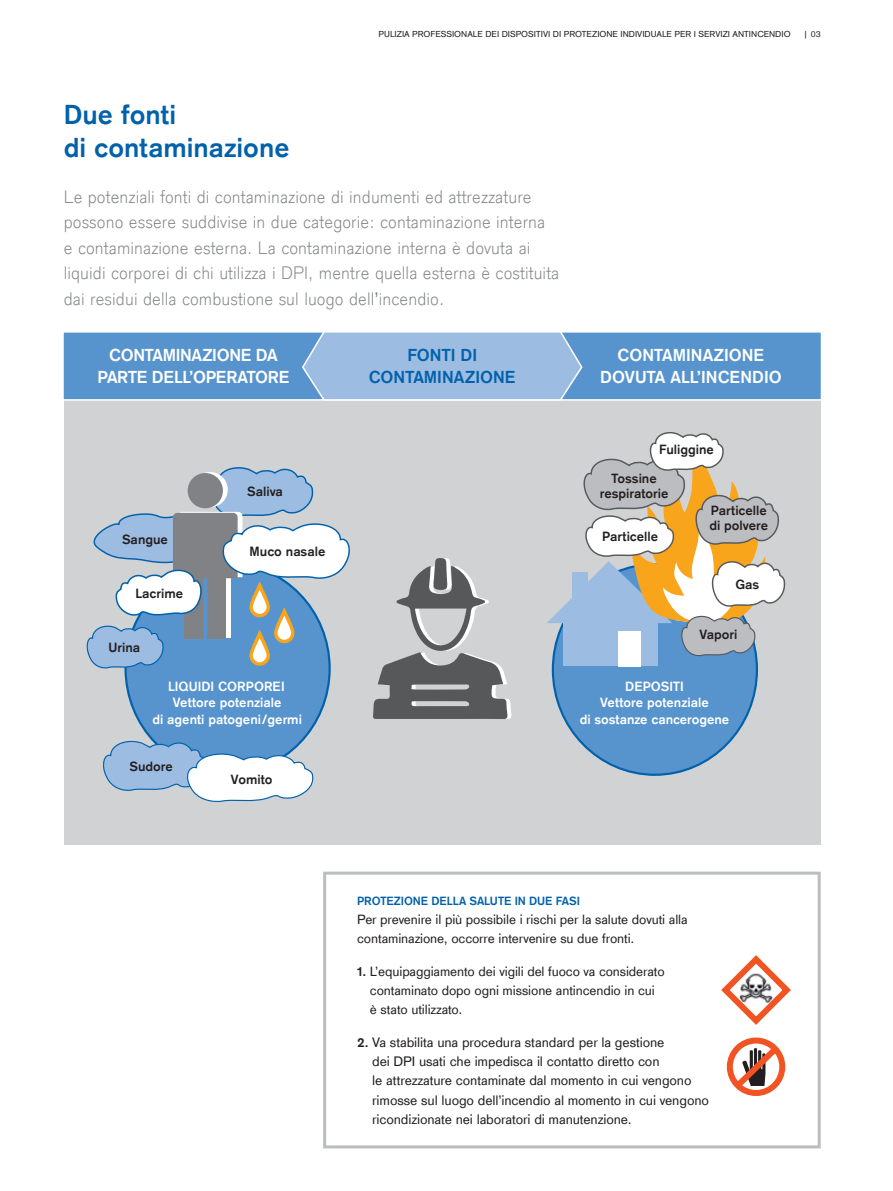
<style>
.page{position:relative;width:893px;height:1191px;background:#fff}
.page>*{position:absolute;margin:0;border:0;box-sizing:border-box;transform-origin:0 0}
.t1{font:700 28.5px/33px "Draeger Sans Global";color:#0161aa}
.t2{font:300 18.75px/25.5px "Draeger Sans Global";letter-spacing:.005em;color:#808285}
.t3{font:700 18px/22.5px "Draeger Sans Global";letter-spacing:-.01em;color:#fff;text-align:center}
.t4{font:700 18px/22.5px "Draeger Sans Global";color:#0161aa;text-align:center}
.t5{font:14.25px/19.2px "Draeger Sans Global";letter-spacing:-.01em;color:#231f20}
.t6{font:13.8px/19.2px "Draeger Sans Global";letter-spacing:-.01em;color:#231f20}
.t7{font:700 13.8px/15px "Draeger Sans Global";color:#231f20;text-align:center}
.t8{font:700 13.8px/16.6px "Draeger Sans Global";color:#fff;text-align:center}
.t9{font:700 12.3px "Draeger Sans Global";letter-spacing:-.01em;color:#0161aa}
.t10{font:9px "Draeger Sans Global";color:#231f20}
.s1{font-weight:400}
.s2{font-weight:700}
.s3{font-weight:700;font-size:13.8px}
</style>
<div class="page">
<div style="left:64px;top:357px;width:757px;height:488px;background:#d1d2d4"></div>
<div style="left:62px;top:331px;width:760px;height:70px;background:#5794ce;border:2px solid #fff"></div>
<svg style="left:301px;top:331px;width:282px;height:70px;background:#9dbce2"></svg>
<div style="left:553px;top:564px;width:204px;height:210px;background:#5794ce;border-radius:50%"></div>
<div style="left:323px;top:871px;width:498px;height:277px;border:3px solid #bcbdc0"></div>
<div style="left:727px;top:1037px;width:58px;height:59px;border:6px solid #f15422;border-radius:50%"></div>
<svg style="left:729px;top:1040px;width:55px;height:53px"></svg>
<svg style="left:721px;top:955px;width:70px;height:70px"></svg>
<svg style="left:373px;top:558px;width:139px;height:161px"></svg>
<svg style="left:86px;top:467px;width:264px;height:335px"></svg>
<svg style="left:547px;top:432px;width:239px;height:300px"></svg>
<p class="t10" style="left:379px;top:29px;width:414px">PULIZIA PROFESSIONALE DEI DISPOSITIVI DI PROTEZIONE INDIVIDUALE PER I SERVIZI ANTINCENDIO</p>
<p class="t10" style="left:803px;top:29px;width:19px">| 03</p>
<h1 class="t1" style="left:64px;top:98px;width:227px">Due fonti<br>di contaminazione</h1>
<p class="t2" style="left:64px;top:184px;width:497px">Le potenziali fonti di contaminazione di indumenti ed attrezzature possono essere suddivise in due categorie: contaminazione interna<br>e contaminazione esterna. La contaminazione interna è dovuta ai liquidi corporei di chi utilizza i DPI, mentre quella esterna è costituita dai residui della combustione sul luogo dell<span class="s1">’</span>incendio.</p>
<p class="t3" style="left:97px;top:343px;width:194px">CONTAMINAZIONE DA<br>PARTE DELL’OPERATORE</p>
<p class="t3" style="left:600px;top:343px;width:183px">CONTAMINAZIONE<br>DOVUTA ALL’INCENDIO</p>
<p class="t4" style="left:369px;top:343px;width:148px">FONTI DI<br>CONTAMINAZIONE</p>
<p class="t7" style="left:122px;top:532px;width:47px">Sangue</p>
<p class="t7" style="left:135px;top:585px;width:49px">Lacrime</p>
<p class="t7" style="left:108px;top:640px;width:33px">Urina</p>
<p class="t7" style="left:247px;top:484px;width:37px">Saliva</p>
<p class="t7" style="left:250px;top:544px;width:77px">Muco nasale</p>
<p class="t8" style="left:152px;top:677px;width:151px">LIQUIDI CORPOREI<br>Vettore potenziale<br>di agenti patogeni/germi</p>
<p class="t7" style="left:129px;top:759px;width:45px">Sudore</p>
<p class="t7" style="left:231px;top:772px;width:43px">Vomito</p>
<p class="t7" style="left:659px;top:442px;width:56px">Fuliggine</p>
<p class="t7" style="left:600px;top:470px;width:70px">Tossine respiratorie</p>
<p class="t7" style="left:602px;top:528px;width:58px">Particelle</p>
<p class="t7" style="left:709px;top:502px;width:60px;text-align:left">Particelle di polvere</p>
<p class="t7" style="left:735px;top:576px;width:25px">Gas</p>
<p class="t7" style="left:699px;top:627px;width:39px">Vapori</p>
<p class="t8" style="left:580px;top:677px;width:151px">DEPOSITI<br>Vettore potenziale<br>di sostanze cancerogene</p>
<p class="t9" style="left:357px;top:893px;width:224px">PROTEZIONE DELLA SALUTE IN DUE FASI</p>
<p class="t6" style="left:357px;top:909px;width:332px">Per prevenire il più possibile i rischi per la salute dovuti alla contaminazione, occorre intervenire su due fronti.</p>
<p class="t6" style="left:370px;top:961px;width:296px;text-indent:-13px"><span class="s2">1.</span> L’equipaggiamento dei vigili del fuoco va considerato contaminato dopo ogni missione antincendio in cui è stato utilizzato.</p>
<p class="t5" style="left:372px;top:1032px;width:338px;text-indent:-15px"><span class="s3">2.</span> Va stabilita una procedura standard per la gestione<br>dei DPI usati che impedisca il contatto diretto con<br>le attrezzature contaminate dal momento in cui vengono rimosse sul luogo dell’incendio al momento in cui vengono ricondizionate nei laboratori di manutenzione.</p>
</div>
